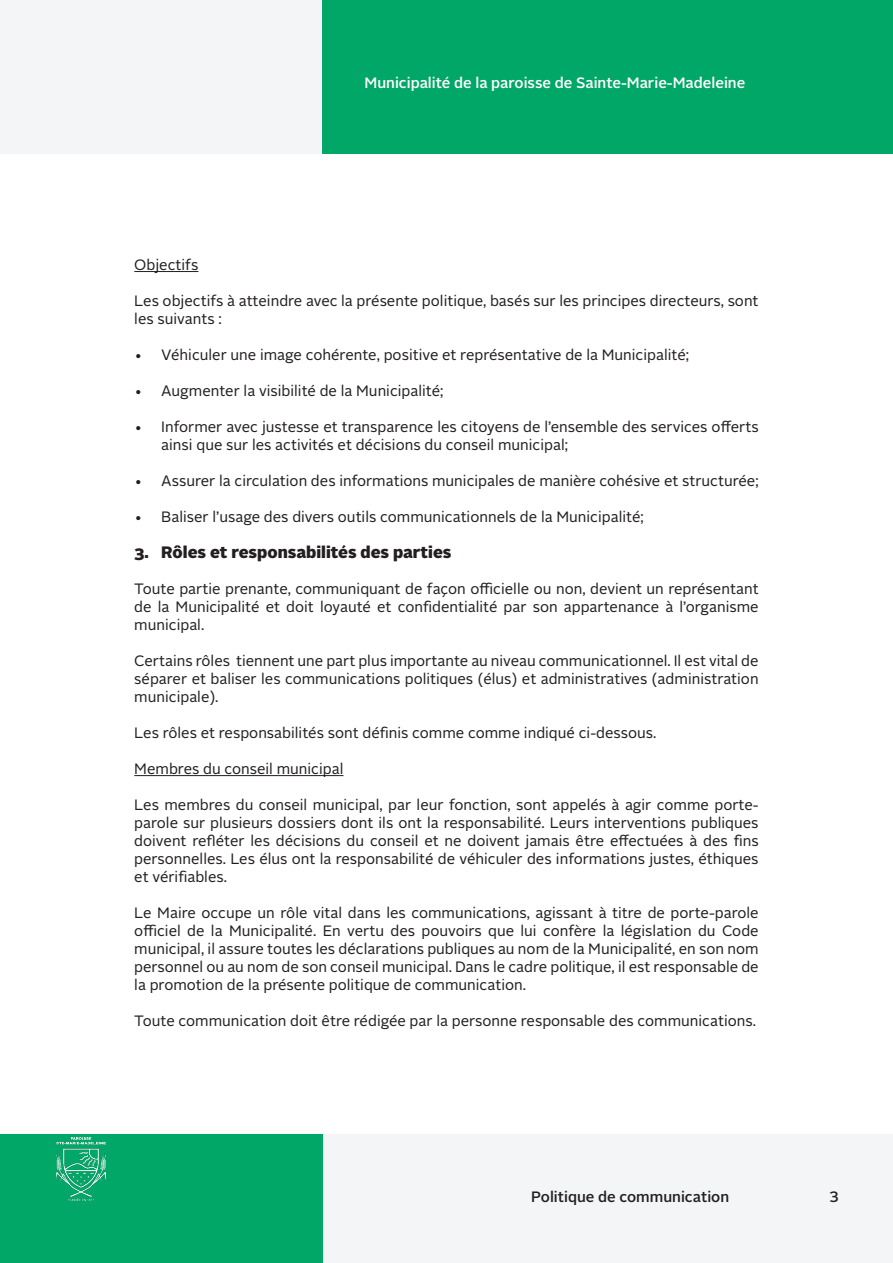
<style>
.page{position:relative;width:893px;height:1263px;background:#fff}
.page>*{position:absolute;margin:0;border:0;box-sizing:border-box;transform-origin:0 0}
.t1{font:900 16.5px "Alright Sans";color:#231f20}
.Corps_de_texte_-_Esp{font:15px/18px "Alright Sans";color:#231f20;text-align:justify}
.t2{font:500 15px "Alright Sans";color:#fff}
.t3{font:500 15px "Alright Sans";color:#231f20}
</style>
<div class="page">
<div style="left:322px;top:0;width:571px;height:154px;background:#00a767"></div>
<div style="left:0;top:1134px;width:323px;height:129px;background:#00a767"></div>
<div style="left:0;top:0;width:321px;height:154px;background:#f4f5f6"></div>
<div style="left:323px;top:1134px;width:570px;height:129px;background:#f4f5f6"></div>
<img style="left:56px;top:1137px;width:50px;height:63px">
<hr style="left:134px;top:271px;width:64px;height:1px;background:#231f20">
<hr style="left:134px;top:775px;width:209px;height:1px;background:#231f20">
<p class="t2" style="left:364px;top:72px;width:382px">Municipalité de la paroisse de Sainte-Marie-Madeleine</p>
<p class="Corps_de_texte_-_Esp" style="left:134px;top:256px;width:66px">Objectifs</p>
<p class="Corps_de_texte_-_Esp" style="left:134px;top:292px;width:626px">Les objectifs à atteindre avec la présente politique, basés sur les principes directeurs, sont les suivants :</p>
<p class="Corps_de_texte_-_Esp" style="left:134px;top:346px;width:556px">• Véhiculer une image cohérente, positive et représentative de la Municipalité;</p>
<p class="Corps_de_texte_-_Esp" style="left:134px;top:382px;width:311px">• Augmenter la visibilité de la Municipalité;</p>
<p class="Corps_de_texte_-_Esp" style="left:161px;top:418px;width:599px;text-indent:-27px">• Informer avec justesse et transparence les citoyens de l’ensemble des services offerts ainsi que sur les activités et décisions du conseil municipal;</p>
<p class="Corps_de_texte_-_Esp" style="left:134px;top:472px;width:626px">• Assurer la circulation des informations municipales de manière cohésive et structurée;</p>
<p class="Corps_de_texte_-_Esp" style="left:134px;top:508px;width:511px">• Baliser l’usage des divers outils communicationnels de la Municipalité;</p>
<p class="t1" style="left:134px;top:540px;width:319px">3. Rôles et responsabilités des parties</p>
<p class="Corps_de_texte_-_Esp" style="left:134px;top:580px;width:626px">Toute partie prenante, communiquant de façon officielle ou non, devient un représentant de la Municipalité et doit loyauté et confidentialité par son appartenance à l’organisme municipal.</p>
<p class="Corps_de_texte_-_Esp" style="left:134px;top:652px;width:626px">Certains rôles tiennent une part plus importante au niveau communicationnel. Il est vital de séparer et baliser les communications politiques (élus) et administratives (administration municipale).</p>
<p class="Corps_de_texte_-_Esp" style="left:134px;top:724px;width:524px">Les rôles et responsabilités sont définis comme comme indiqué ci-dessous.</p>
<p class="Corps_de_texte_-_Esp" style="left:134px;top:760px;width:211px">Membres du conseil municipal</p>
<p class="Corps_de_texte_-_Esp" style="left:134px;top:796px;width:626px">Les membres du conseil municipal, par leur fonction, sont appelés à agir comme porte&shy;parole sur plusieurs dossiers dont ils ont la responsabilité. Leurs interventions publiques doivent refléter les décisions du conseil et ne doivent jamais être effectuées à des fins personnelles. Les élus ont la responsabilité de véhiculer des informations justes, éthiques et vérifiables.</p>
<p class="Corps_de_texte_-_Esp" style="left:134px;top:904px;width:626px">Le Maire occupe un rôle vital dans les communications, agissant à titre de porte-parole officiel de la Municipalité. En vertu des pouvoirs que lui confère la législation du Code municipal, il assure toutes les déclarations publiques au nom de la Municipalité, en son nom personnel ou au nom de son conseil municipal. Dans le cadre politique, il est responsable de la promotion de la présente politique de communication.</p>
<p class="Corps_de_texte_-_Esp" style="left:134px;top:1012px;width:623px">Toute communication doit être rédigée par la personne responsable des communications.</p>
<p class="t3" style="left:531px;top:1187px;width:199px">Politique de communication</p>
<p class="t3" style="left:829px;top:1187px;width:11px">3</p>
</div>
